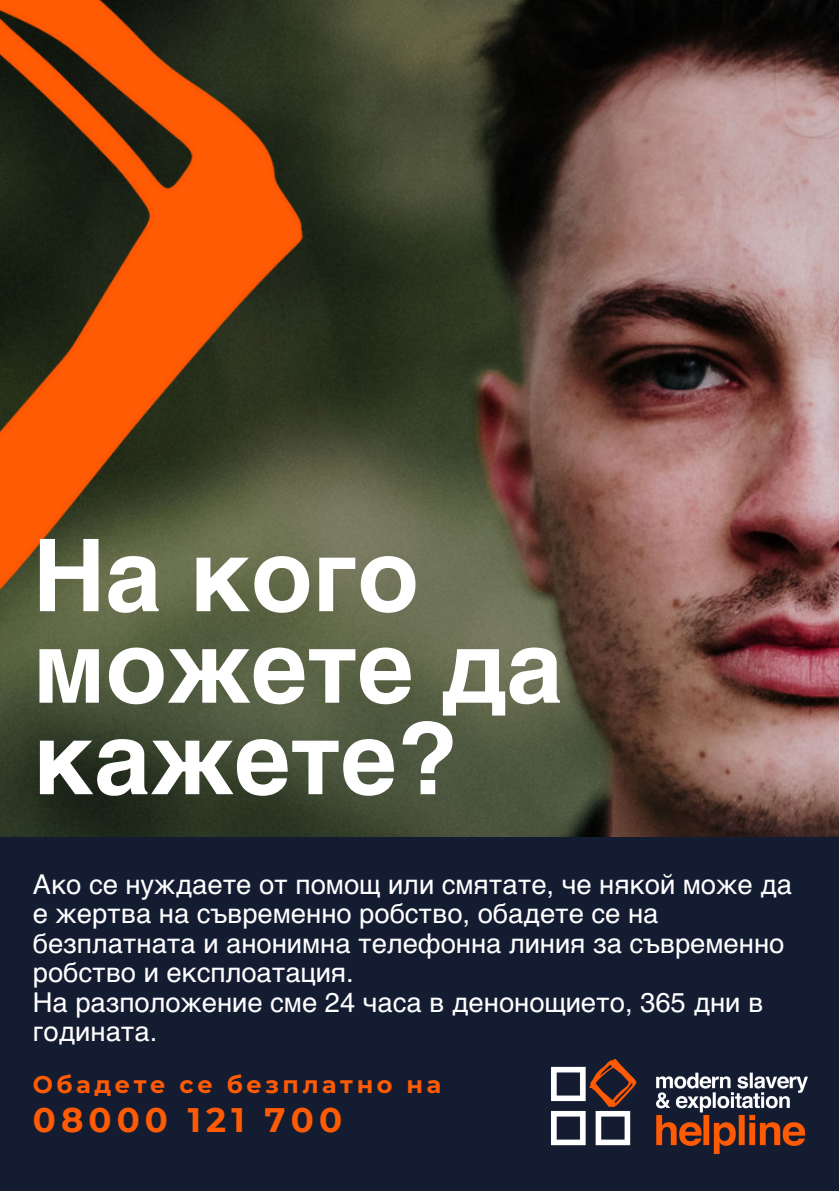
<style>
.page{position:relative;width:839px;height:1191px;background:#fff}
.page>*{position:absolute;margin:0;border:0;box-sizing:border-box;transform-origin:0 0}
.t1{font:700 100.6px/91.6px "Helvetica LT Pro";color:#fff}
.t2{font:700 34px "Montserrat";letter-spacing:.15em;color:#ff5a04}
.t3{font:27.4px/29.4px "Helvetica LT Pro";color:#fff}
.t4{font:700 24px "Montserrat";letter-spacing:.15em;color:#ff5a04}
</style>
<div class="page">
<img style="left:0;top:0;width:838px;height:837px">
<div style="left:0;top:837px;width:838px;height:354px;background:#141c32"></div>
<img style="left:0;top:0;width:343px;height:674px">
<img style="left:552px;top:1059px;width:255px;height:95px">
<h2 class="t1" style="left:33px;top:540px;width:531px">На кого можете да кажете?</h2>
<p class="t3" style="left:33px;top:872px;width:760px">Ако се нуждаете от помощ или смятате, че някой може да е жертва на съвременно робство, обадете се на безплатната и анонимна телефонна линия за съвременно робство и експлоатация.<br>На разположение сме 24 часа в денонощието, 365 дни в годината.</p>
<p class="t4" style="left:33px;top:1070px;width:410px">Обадете се безплатно на</p>
<p class="t2" style="left:33px;top:1099px;width:311px">08000 121 700</p>
</div>
